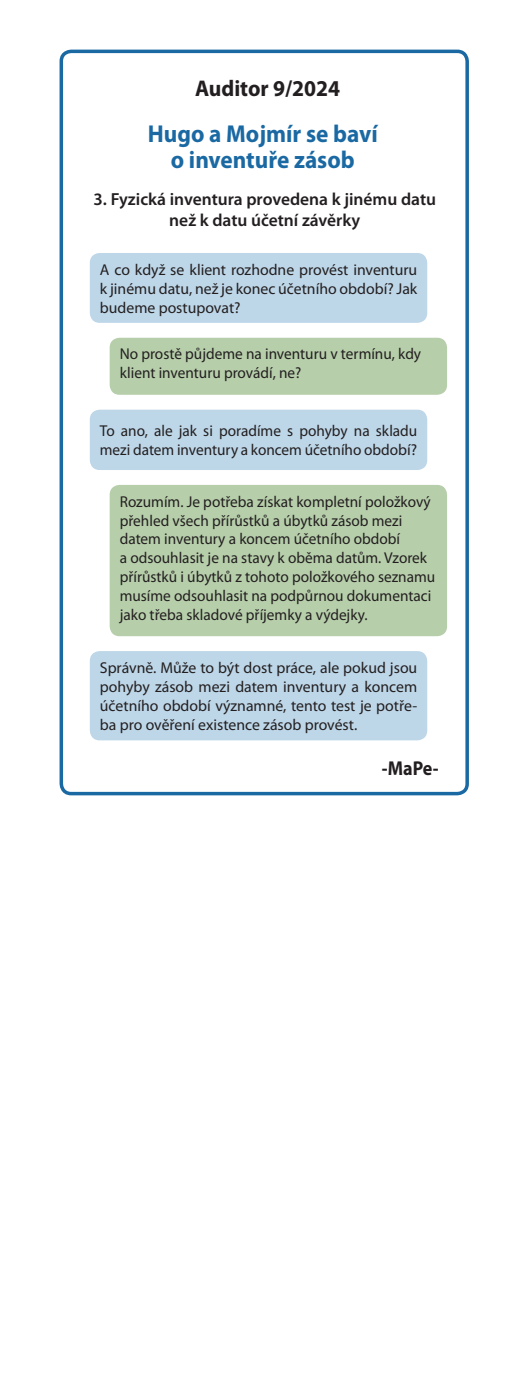
<style>
.page{position:relative;width:526px;height:1389px;background:#fff}
.page>*{position:absolute;margin:0;border:0;box-sizing:border-box;transform-origin:0 0}
.t1{font:700 24.5px/26.2px "Myriad Pro";color:#1a69a3;text-align:center;scale:.95 1}
.t2{font:700 22.75px "Myriad Pro";color:#231f20;scale:.95 1}
.t3{font:700 20.12px "Myriad Pro";color:#231f20;scale:.9 1}
.t4{font:600 17.5px/21.3px "Myriad Pro";color:#231f20;text-align:center}
.t5{font:15.75px/18.9px "Myriad Pro";color:#231f20}
</style>
<div class="page">
<div style="left:60px;top:50px;width:409px;height:745px;border:4px solid #1a69a3;border-radius:10px"></div>
<div style="left:90px;top:253px;width:337px;height:70px;background:#bdd6e8;border-radius:10px"></div>
<div style="left:90px;top:410px;width:337px;height:60px;background:#bdd6e8;border-radius:10px"></div>
<div style="left:110px;top:338px;width:337px;height:57px;background:#b6ceaa;border-radius:10px"></div>
<div style="left:110px;top:485px;width:337px;height:151px;background:#b6ceaa;border-radius:10px"></div>
<div style="left:90px;top:651px;width:337px;height:89px;background:#bdd6e8;border-radius:10px"></div>
<h2 class="t2" style="left:195px;top:74px;width:154px">Auditor 9/2024</h2>
<h1 class="t1" style="left:148px;top:120px;width:244px">Hugo a Mojmír se baví o inventuře zásob</h1>
<p class="t4" style="left:94px;top:188px;width:344px">3. Fyzická inventura provedena k jinému datu než k datu účetní závěrky</p>
<p class="t5" style="left:100px;top:260px;width:319px;text-align:justify">A co když se klient rozhodne provést inventuru k jinému datu, než je konec účetního období? Jak budeme postupovat?</p>
<p class="t5" style="left:120px;top:344px;width:303px">No prostě půjdeme na inventuru v termínu, kdy klient inventuru provádí, ne?</p>
<p class="t5" style="left:100px;top:421px;width:319px">To ano, ale jak si poradíme s pohyby na skladu mezi datem inventury a koncem účetního období?</p>
<p class="t5" style="left:120px;top:492px;width:317px">Rozumím. Je potřeba získat kompletní položkový přehled všech přírůstků a úbytků zásob mezi datem inventury a koncem účetního období<br>a odsouhlasit je na stavy k oběma datům. Vzorek přírůstků i úbytků z tohoto položkového seznamu musíme odsouhlasit na podpůrnou dokumentaci jako třeba skladové příjemky a výdejky.</p>
<p class="t5" style="left:100px;top:658px;width:319px;text-align:justify">Správně. Může to být dost práce, ale pokud jsou pohyby zásob mezi datem inventury a koncem účetního období významné, tento test je potře&shy;ba pro ověření existence zásob provést.</p>
<p class="t3" style="left:382px;top:755px;width:65px">-MaPe-</p>
</div>
